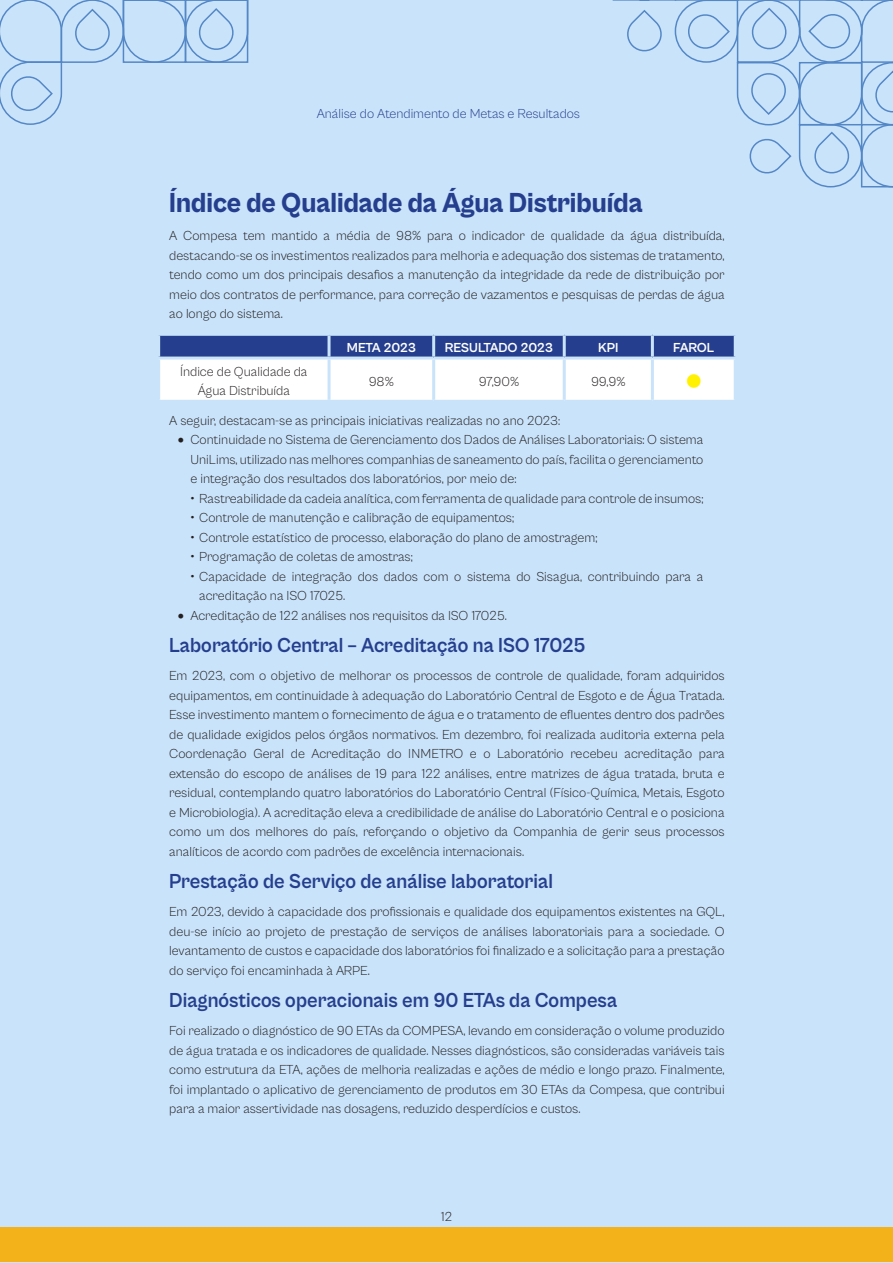
<style>
.page{position:relative;width:893px;height:1263px;background:#c9e3fa}
.page>*{position:absolute;margin:0;border:0;box-sizing:border-box;transform-origin:0 0}
.tit2{font:800 28.5px "Cabinet Grotesk";color:#253f8e;scale:.95 1}
.tit3{font:700 21px "Cabinet Grotesk";color:#253f8e;scale:.95 1}
.corpo{font:300 13.5px/19.5px "Cabinet Grotesk";color:#231f20;text-align:justify}
.corpo-2{font:300 13.5px "Cabinet Grotesk";color:#253f8e}
.corpo-3{font:700 13.5px "Cabinet Grotesk";letter-spacing:-.015em;color:#fff}
.corpo-4{font:13.5px "Webdings";color:#fff101}
</style>
<div class="page">
<svg style="left:0;top:0;width:249px;height:125px"></svg>
<svg style="left:612px;top:0;width:281px;height:188px"></svg>
<svg style="left:160px;top:336px;width:574px;height:64px;background:#b4bed8"></svg>
<hr style="left:328px;top:336px;width:3px;height:21px;background:#c9e3fa">
<hr style="left:432px;top:336px;width:3px;height:21px;background:#c9e3fa">
<hr style="left:563px;top:336px;width:3px;height:21px;background:#c9e3fa">
<hr style="left:651px;top:336px;width:3px;height:21px;background:#c9e3fa">
<hr style="left:157px;top:357px;width:172px;height:3px;background:#c9e3fa">
<hr style="left:329px;top:357px;width:105px;height:3px;background:#c9e3fa">
<hr style="left:328px;top:360px;width:3px;height:40px;background:#c9e3fa">
<hr style="left:434px;top:357px;width:130px;height:3px;background:#c9e3fa">
<hr style="left:432px;top:360px;width:3px;height:40px;background:#c9e3fa">
<hr style="left:564px;top:357px;width:88px;height:3px;background:#c9e3fa">
<hr style="left:563px;top:360px;width:3px;height:40px;background:#c9e3fa">
<hr style="left:652px;top:357px;width:85px;height:3px;background:#c9e3fa">
<hr style="left:651px;top:360px;width:3px;height:40px;background:#c9e3fa">
<div style="left:0;top:1227px;width:893px;height:35px;background:#f3b219"></div>
<p class="corpo-2" style="left:317px;top:106px;width:265px">Análise do Atendimento de Metas e Resultados</p>
<p class="tit2" style="left:169px;top:188px;width:500px">Índice de Qualidade da Água Distribuída</p>
<p class="corpo" style="left:169px;top:226px;width:557px">A Compesa tem mantido a média de 98% para o indicador de qualidade da água distribuída, destacando-se os investimentos realizados para melhoria e adequação dos sistemas de tratamento, tendo como um dos principais desafios a manutenção da integridade da rede de distribuição por meio dos contratos de performance, para correção de vazamentos e pesquisas de perdas de água ao longo do sistema.</p>
<p class="corpo-3" style="left:347px;top:340px;width:71px">META 2023</p>
<p class="corpo-3" style="left:445px;top:340px;width:109px">RESULTADO 2023</p>
<p class="corpo-3" style="left:598px;top:340px;width:22px">KPI</p>
<p class="corpo-3" style="left:673px;top:340px;width:42px">FAROL</p>
<p class="corpo" style="left:180px;top:362px;width:129px;text-align:center">Índice de Qualidade da<br>Água Distribuída</p>
<p class="corpo" style="left:369px;top:371px;width:27px">98%</p>
<p class="corpo" style="left:479px;top:371px;width:42px">97,90%</p>
<p class="corpo" style="left:591px;top:371px;width:36px">99,9%</p>
<p class="corpo-4" style="left:687px;top:374px;width:15px">■</p>
<p class="corpo" style="left:169px;top:411px;width:392px">A seguir, destacam-se as principais iniciativas realizadas no ano 2023:</p>
<p class="corpo" style="left:190px;top:430px;width:514px;text-indent:-13px">• Continuidade no Sistema de Gerenciamento dos Dados de Análises Laboratoriais: O sistema UniLims, utilizado nas melhores companhias de saneamento do país, facilita o gerenciamento e integração dos resultados dos laboratórios, por meio de:</p>
<p class="corpo" style="left:199px;top:489px;width:506px">Rastreabilidade da cadeia analítica, com ferramenta de qualidade para controle de insumos;</p>
<p class="corpo" style="left:199px;top:508px;width:316px">Controle de manutenção e calibração de equipamentos;</p>
<p class="corpo" style="left:199px;top:528px;width:400px">Controle estatístico de processo, elaboração do plano de amostragem;</p>
<p class="corpo" style="left:199px;top:547px;width:215px">Programação de coletas de amostras;</p>
<p class="corpo" style="left:199px;top:567px;width:506px">Capacidade de integração dos dados com o sistema do Sisagua, contribuindo para a acreditação na ISO 17025.</p>
<p class="corpo" style="left:178px;top:606px;width:331px">• Acreditação de 122 análises nos requisitos da ISO 17025.</p>
<p class="tit3" style="left:169px;top:634px;width:440px">Laboratório Central – Acreditação na ISO 17025</p>
<p class="corpo" style="left:169px;top:666px;width:557px">Em 2023, com o objetivo de melhorar os processos de controle de qualidade, foram adquiridos equipamentos, em continuidade à adequação do Laboratório Central de Esgoto e de Água Tratada.<br>Esse investimento mantem o fornecimento de água e o tratamento de efluentes dentro dos padrões de qualidade exigidos pelos órgãos normativos. Em dezembro, foi realizada auditoria externa pela Coordenação Geral de Acreditação do INMETRO e o Laboratório recebeu acreditação para extensão do escopo de análises de 19 para 122 análises, entre matrizes de água tratada, bruta e residual, contemplando quatro laboratórios do Laboratório Central (Físico-Química, Metais, Esgoto e Microbiologia). A acreditação eleva a credibilidade de análise do Laboratório Central e o posiciona como um dos melhores do país, reforçando o objetivo da Companhia de gerir seus processos analíticos de acordo com padrões de excelência internacionais.</p>
<p class="tit3" style="left:169px;top:870px;width:405px">Prestação de Serviço de análise laboratorial</p>
<p class="corpo" style="left:169px;top:902px;width:557px">Em 2023, devido à capacidade dos profissionais e qualidade dos equipamentos existentes na GQL, deu-se início ao projeto de prestação de serviços de análises laboratoriais para a sociedade. O levantamento de custos e capacidade dos laboratórios foi finalizado e a solicitação para a prestação do serviço foi encaminhada à ARPE.</p>
<p class="tit3" style="left:169px;top:989px;width:473px">Diagnósticos operacionais em 90 ETAs da Compesa</p>
<p class="corpo" style="left:169px;top:1021px;width:557px">Foi realizado o diagnóstico de 90 ETAs da COMPESA, levando em consideração o volume produzido de água tratada e os indicadores de qualidade. Nesses diagnósticos, são consideradas variáveis tais como estrutura da ETA, ações de melhoria realizadas e ações de médio e longo prazo. Finalmente, foi implantado o aplicativo de gerenciamento de produtos em 30 ETAs da Compesa, que contribui para a maior assertividade nas dosagens, reduzido desperdícios e custos.</p>
<p class="corpo" style="left:441px;top:1207px;width:13px">12</p>
</div>
